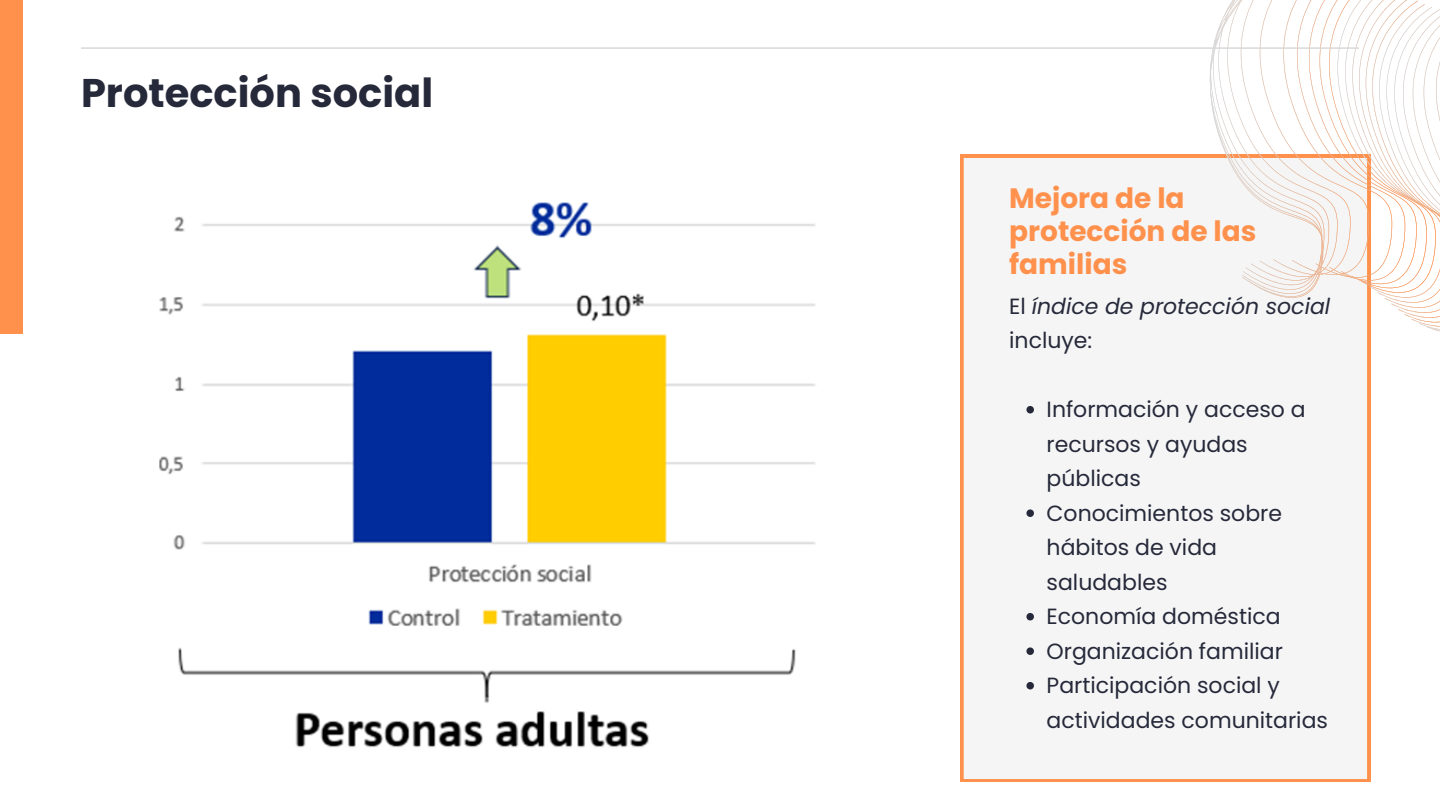
<style>
.page{position:relative;width:1440px;height:810px;background:#fff}
.page>*{position:absolute;margin:0;border:0;box-sizing:border-box;transform-origin:0 0}
.t1{font:700 40px "Poppins";color:#26293a}
.t2{font:700 28px/33px "Poppins";color:#ff914d}
.t3{font:22px/34.5px "Poppins";color:#26293a}
.t4{font:italic 22px/34.5px "Poppins";color:#26293a}
.s1{font-style:normal}
</style>
<div class="page">
<img style="left:159px;top:202px;width:657px;height:546px">
<div style="left:961px;top:155px;width:409px;height:627px;background:#f5f5f5"></div>
<svg style="left:1026px;top:406px;width:8px;height:7px"></svg>
<svg style="left:1026px;top:509px;width:8px;height:8px"></svg>
<svg style="left:1026px;top:613px;width:8px;height:7px"></svg>
<svg style="left:1026px;top:647px;width:8px;height:8px"></svg>
<svg style="left:1026px;top:682px;width:8px;height:7px"></svg>
<svg style="left:1210px;top:0;width:126px;height:305px"></svg>
<svg style="left:1336px;top:0;width:104px;height:337px"></svg>
<hr style="left:81px;top:47px;width:1278px;height:2px;background:#d9d9d9">
<div style="left:0;top:0;width:23px;height:334px;background:#ff914d"></div>
<h1 class="t1" style="left:81px;top:65px;width:354px">Protección social</h1>
<p class="t2" style="left:1009px;top:182px;width:249px">Mejora de la protección de las familias</p>
<p class="t4" style="left:1009px;top:289px;width:323px"><span class="s1">El</span> índice de protección social <span class="s1">incluye:</span></p>
<h2 class="t3" style="left:1047px;top:392px;width:261px">Información y acceso a recursos y ayudas públicas</h2>
<p class="t3" style="left:1047px;top:496px;width:237px">Conocimientos sobre hábitos de vida saludables</p>
<p class="t3" style="left:1047px;top:599px;width:236px">Economía doméstica</p>
<p class="t3" style="left:1047px;top:634px;width:238px">Organización familiar</p>
<p class="t3" style="left:1047px;top:668px;width:283px">Participación social y actividades comunitarias</p>
</div>
